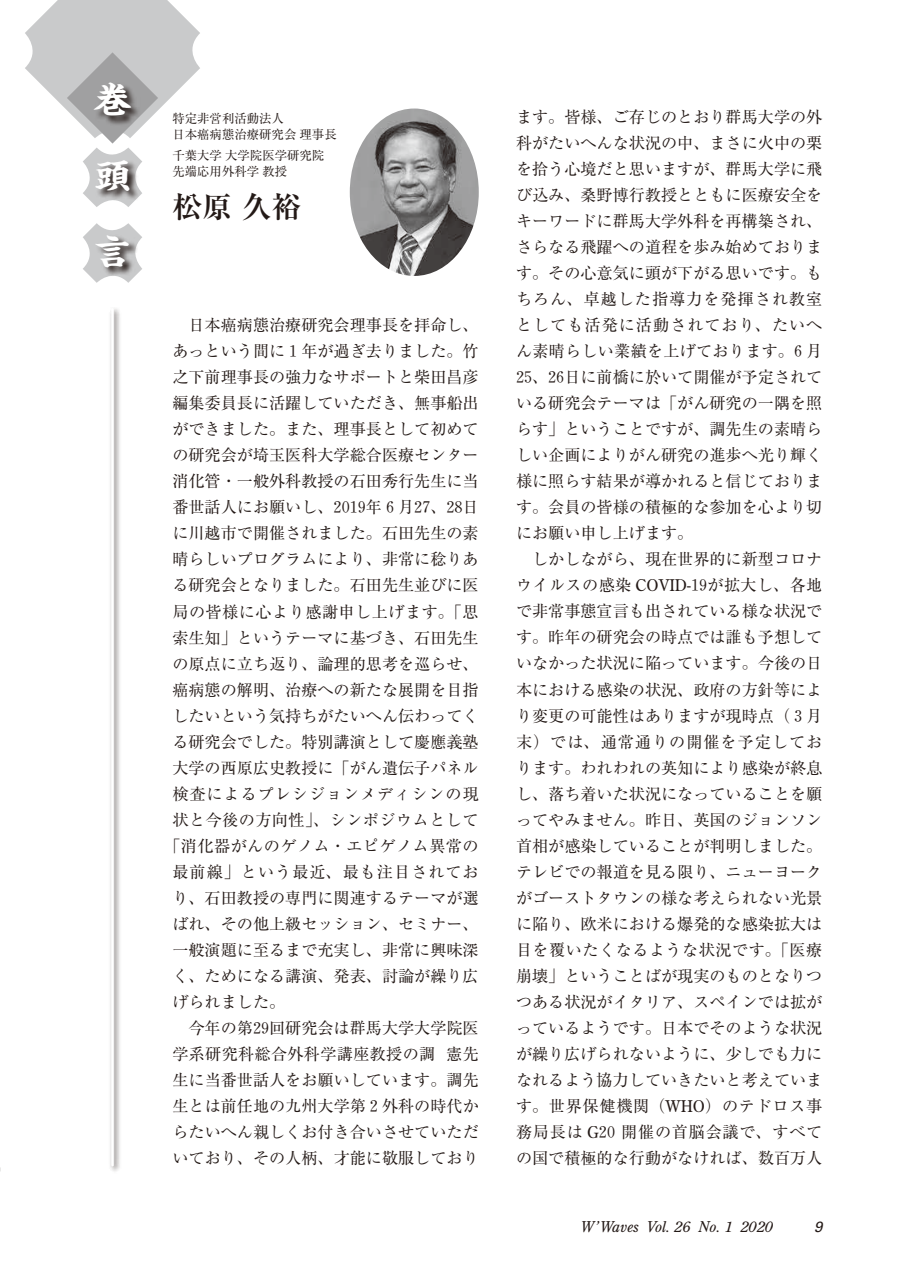
<style>
.page{position:relative;width:903px;height:1275px;background:#fff}
.page>*{position:absolute;margin:0;border:0;box-sizing:border-box;transform-origin:0 0}
.t1{font:700 35.35px/75.6px "Kaisho MCBK1 Pro De";color:#fff;text-align:justify;scale:1.05 1}
.t2{font:700 29.75px "Ryumin Pro";color:#231916}
.t3{font:16.1px/26.1px "Ryumin Pro";color:#231916}
.t4{font:16.1px "Ryumin Pro";letter-spacing:.03em;color:#231916}
.t5{font:16.1px "Ryumin Pro";letter-spacing:.06em;color:#231916}
.t6{font:16.1px "Ryumin Pro";letter-spacing:.02em;color:#231916}
.t7{font:italic 14.88px "Century Old Style";color:#231916}
.t8{font:italic 14.88px "Univers";color:#231916}
.t9{font:12.42px/16.1px "Ryumin Pro";color:#231916}
.s1{font-family:"Hankaku Num Rmr"}
.s2{font-family:"Century Old Style"}
</style>
<div class="page">
<img style="left:350px;top:109px;width:129px;height:167px">
<div style="left:108px;top:306px;width:13px;height:868px;background:#231916;opacity:.75"></div>
<hr style="left:111px;top:309px;width:3px;height:856px;background:#fff">
<svg style="left:25px;top:0;width:175px;height:144px"></svg>
<svg style="left:95px;top:82px;width:46px;height:44px;background:#7a7777"></svg>
<svg style="left:83px;top:148px;width:59px;height:59px;fill:#c9cacb"></svg>
<svg style="left:96px;top:160px;width:44px;height:41px;background:#959392"></svg>
<svg style="left:83px;top:223px;width:59px;height:60px"></svg>
<svg style="left:96px;top:235px;width:43px;height:42px;background:#a6a5a5"></svg>
<h1 class="t1" style="left:94px;top:57px;width:37px">巻頭言</h1>
<p class="t9" style="left:172px;top:110px;width:166px">特定非営利活動法人<br>日本癌病態治療研究会理事長</p>
<p class="t9" style="left:172px;top:147px;width:153px">千葉大学大学院医学研究院先端応用外科学教授</p>
<h2 class="t2" style="left:172px;top:183px;width:130px">松原 久裕</h2>
<p class="t3" style="left:172px;top:311px;width:308px">　日本癌病態治療研究会理事長を拝命し、</p>
<p class="t3" style="left:172px;top:337px;width:308px">あっという間に <span class="s1">1</span> 年が過ぎ去りました。竹</p>
<p class="t3" style="left:172px;top:363px;width:308px">之下前理事長の強力なサポートと柴田昌彦</p>
<p class="t3" style="left:172px;top:389px;width:308px">編集委員長に活躍していただき、無事船出</p>
<p class="t3" style="left:172px;top:415px;width:308px">ができました。また、理事長として初めて</p>
<p class="t3" style="left:172px;top:441px;width:308px">の研究会が埼玉医科大学総合医療センター</p>
<p class="t3" style="left:172px;top:467px;width:308px">消化管・一般外科教授の石田秀行先生に当</p>
<p class="t3" style="left:172px;top:493px;width:308px">番世話人にお願いし、<span class="s1">2019</span>年 <span class="s1">6</span> 月<span class="s1">27</span>、<span class="s1">28</span>日</p>
<p class="t3" style="left:172px;top:519px;width:308px">に川越市で開催されました。石田先生の素</p>
<p class="t3" style="left:172px;top:545px;width:308px">晴らしいプログラムにより、非常に稔りあ</p>
<p class="t3" style="left:172px;top:571px;width:308px">る研究会となりました。石田先生並びに医</p>
<p class="t4" style="left:172px;top:599px;width:308px">局の皆様に心より感謝申し上げます。「思</p>
<p class="t3" style="left:172px;top:623px;width:308px">索生知」というテーマに基づき、石田先生</p>
<p class="t3" style="left:172px;top:649px;width:308px">の原点に立ち返り、論理的思考を巡らせ、</p>
<p class="t3" style="left:172px;top:675px;width:308px">癌病態の解明、治療への新たな展開を目指</p>
<p class="t3" style="left:172px;top:701px;width:308px">したいという気持ちがたいへん伝わってく</p>
<p class="t3" style="left:172px;top:727px;width:308px">る研究会でした。特別講演として慶應義塾</p>
<p class="t3" style="left:172px;top:754px;width:308px">大学の西原広史教授に「がん遺伝子パネル</p>
<p class="t5" style="left:172px;top:781px;width:308px">検査によるプレシジョンメディシンの現</p>
<p class="t4" style="left:172px;top:807px;width:308px">状と今後の方向性」、シンポジウムとして</p>
<p class="t4" style="left:164px;top:833px;width:316px">「消化器がんのゲノム・エピゲノム異常の</p>
<p class="t5" style="left:172px;top:859px;width:308px">最前線」という最近、最も注目されてお</p>
<p class="t3" style="left:172px;top:884px;width:308px">り、石田教授の専門に関連するテーマが選</p>
<p class="t3" style="left:172px;top:910px;width:308px">ばれ、その他上級セッション、セミナー、</p>
<p class="t3" style="left:172px;top:936px;width:308px">一般演題に至るまで充実し、非常に興味深</p>
<p class="t3" style="left:172px;top:962px;width:308px">く、ためになる講演、発表、討論が繰り広</p>
<p class="t3" style="left:172px;top:988px;width:114px">げられました。</p>
<p class="t3" style="left:172px;top:1014px;width:308px">　今年の第<span class="s1">29</span>回研究会は群馬大学大学院医</p>
<p class="t6" style="left:172px;top:1042px;width:308px">学系研究科総合外科学講座教授の調 憲先</p>
<p class="t3" style="left:172px;top:1066px;width:308px">生に当番世話人をお願いしています。調先</p>
<p class="t3" style="left:172px;top:1092px;width:308px">生とは前任地の九州大学第 <span class="s1">2</span> 外科の時代か</p>
<p class="t3" style="left:172px;top:1118px;width:308px">らたいへん親しくお付き合いさせていただ</p>
<p class="t3" style="left:172px;top:1144px;width:308px">いており、その人柄、才能に敬服しており</p>
<p class="t3" style="left:516px;top:102px;width:308px">ます。皆様、ご存じのとおり群馬大学の外科がたいへんな状況の中、まさに火中の栗を拾う心境だと思いますが、群馬大学に飛び込み、桑野博行教授とともに医療安全をキーワードに群馬大学外科を再構築され、さらなる飛躍への道程を歩み始めております。その心意気に頭が下がる思いです。もちろん、卓越した指導力を発揮され教室としても活発に活動されており、たいへん素晴らしい業績を上げております。<span class="s1">6</span> 月<br><span class="s1">25</span>、<span class="s1">26</span>日に前橋に於いて開催が予定されている研究会テーマは「がん研究の一隅を照らす」ということですが、調先生の素晴らしい企画によりがん研究の進歩へ光り輝く様に照らす結果が導かれると信じております。会員の皆様の積極的な参加を心より切にお願い申し上げます。<br>　しかしながら、現在世界的に新型コロナウイルスの感染 <span class="s2">COVID-</span><span class="s1">19</span>が拡大し、各地で非常事態宣言も出されている様な状況です。昨年の研究会の時点では誰も予想していなかった状況に陥っています。今後の日本における感染の状況、政府の方針等により変更の可能性はありますが現時点（ <span class="s1">3</span> 月末）では、通常通りの開催を予定しております。われわれの英知により感染が終息し、落ち着いた状況になっていることを願ってやみません。昨日、英国のジョンソン首相が感染していることが判明しました。テレビでの報道を見る限り、ニューヨークがゴーストタウンの様な考えられない光景に陥り、欧米における爆発的な感染拡大は目を覆いたくなるような状況です。「医療崩壊」ということばが現実のものとなりつつある状況がイタリア、スペインでは拡がっているようです。日本でそのような状況が繰り広げられないように、少しでも力になれるよう協力していきたいと考えています。世界保健機関（<span class="s2">WHO</span>）のテドロス事務局長は <span class="s2">G</span><span class="s1">20</span> 開催の首脳会議で、すべての国で積極的な行動がなければ、数百万人</p>
<p class="t7" style="left:581px;top:1218px;width:193px">W’Waves Vol. 26 No. 1 2020</p>
<p class="t8" style="left:814px;top:1218px;width:10px">9</p>
</div>
